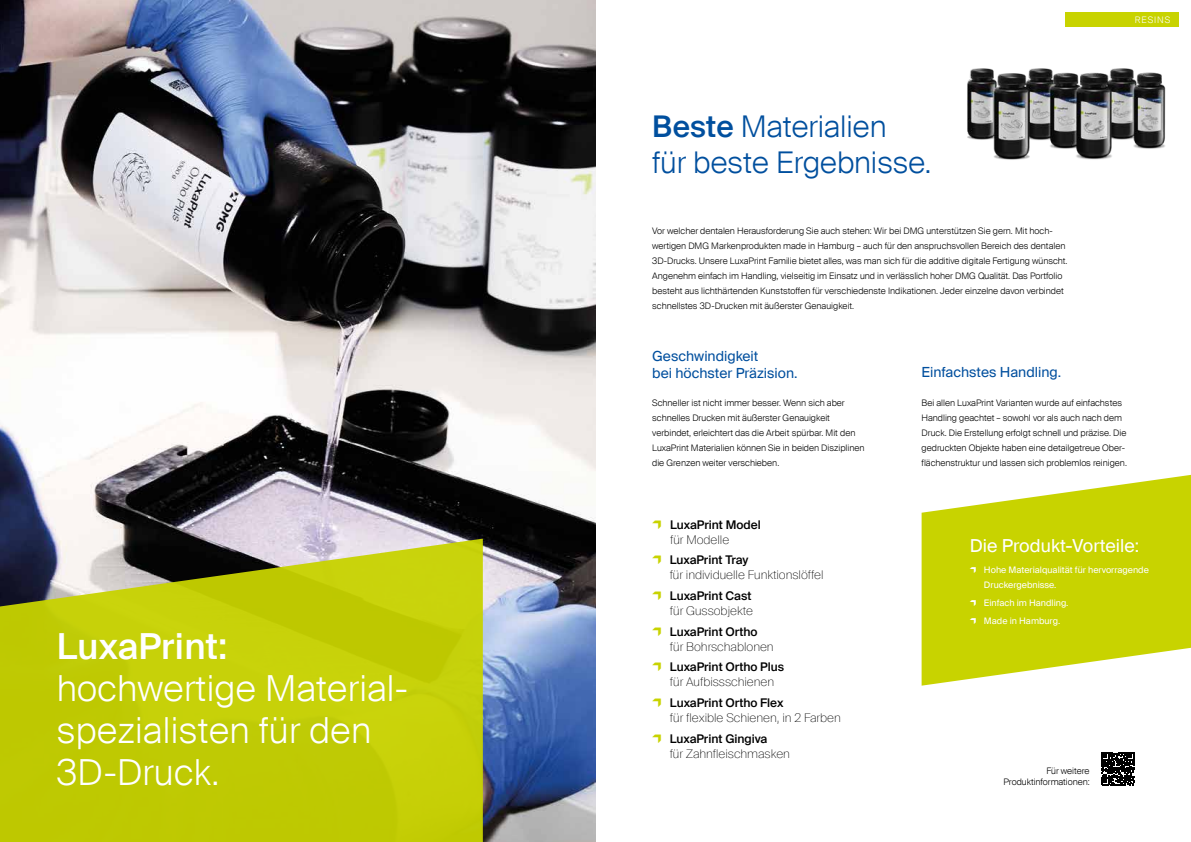
<style>
.page{position:relative;width:1191px;height:842px;background:#fff}
.page>*{position:absolute;margin:0;border:0;box-sizing:border-box;transform-origin:0 0}
.t1{font:300 36px/42px "Suisse Intl";letter-spacing:.01em;color:#fff}
.t2{font:500 36px "Suisse Intl";letter-spacing:.01em;color:#fff}
.t3{font:300 30px/36px "Suisse Intl";color:#004f9e}
.t4{font:18px "Suisse Intl";color:#fff}
.t5{font:14px/16.8px "Suisse Intl";color:#004f9e}
.t6{font:100 12px/15px "Suisse Intl";color:#000}
.t7{font:500 12px/15px "Suisse Intl";color:#000}
.t8{font:300 9px/15px "Suisse Intl";color:#000}
.t9{font:9px/15px "Suisse Intl";color:#fff}
.t10{font:300 9px "Suisse Intl";letter-spacing:.1em;color:#fff}
.s1{font-weight:500}
.s2{color:#c8d300}
.s3{font-weight:100}
</style>
<div class="page">
<img style="left:0;top:0;width:595px;height:842px">
<svg style="left:0;top:539px;width:483px;height:303px;background:#bac312"></svg>
<img style="left:967px;top:26px;width:212px;height:134px">
<svg style="left:921px;top:475px;width:270px;height:211px;fill:#c8d300"></svg>
<svg style="left:1101px;top:752px;width:33px;height:33px"></svg>
<div style="left:1065px;top:13px;width:113px;height:14px;background:#c8d300"></div>
<h1 class="t2" style="left:57px;top:626px;width:172px">LuxaPrint:</h1>
<h1 class="t1" style="left:57px;top:668px;width:353px">hochwertige Material&shy;spezialisten für den<br>3D-Druck.</h1>
<p class="t10" style="left:1135px;top:15px;width:37px">RESINS</p>
<h2 class="t3" style="left:652px;top:109px;width:281px"><span class="s1">Beste</span> Materialien<br>für beste Ergebnisse.</h2>
<p class="t8" style="left:652px;top:223px;width:417px">Vor welcher dentalen Herausforderung Sie auch stehen: Wir bei DMG unterstützen Sie gern. Mit hoch&shy;wertigen DMG Markenprodukten made in Hamburg – auch für den anspruchsvollen Bereich des dentalen 3D-Drucks. Unsere LuxaPrint Familie bietet alles, was man sich für die additive digitale Fertigung wünscht.<br>Angenehm einfach im Handling, vielseitig im Einsatz und in verlässlich hoher DMG Qualität. Das Portfolio besteht aus lichthärtenden Kunststoffen für verschiedenste Indikationen. Jeder einzelne davon verbindet schnellstes 3D-Drucken mit äußerster Genauigkeit.</p>
<h3 class="t5" style="left:652px;top:348px;width:147px">Geschwindigkeit<br>bei höchster Präzision.</h3>
<p class="t8" style="left:652px;top:395px;width:214px">Schneller ist nicht immer besser. Wenn sich aber schnelles Drucken mit äußerster Genauigkeit verbindet, erleichtert das die Arbeit spürbar. Mit den LuxaPrint Materialien können Sie in beiden Disziplinen die Grenzen weiter verschieben.</p>
<h3 class="t5" style="left:921px;top:363px;width:141px">Einfachstes Handling.</h3>
<p class="t8" style="left:921px;top:395px;width:207px">Bei allen LuxaPrint Varianten wurde auf einfachstes Handling geachtet – sowohl vor als auch nach dem Druck. Die Erstellung erfolgt schnell und präzise. Die gedruckten Objekte haben eine detailgetreue Ober&shy;flächenstruktur und lassen sich problemlos reinigen.</p>
<h3 class="t7" style="left:670px;top:517px;width:92px;text-indent:-18px"><span class="s2">•</span> LuxaPrint Model <span class="s3">für Modelle</span></h3>
<h3 class="t6" style="left:669px;top:553px;width:155px;text-indent:-17px"><span class="s2">•</span> <span class="s1">LuxaPrint Tray<br></span>für individuelle Funktionslöffel</h3>
<h3 class="t6" style="left:652px;top:588px;width:102px;text-align:right"><span class="s2">•</span> <span class="s1">LuxaPrint Cast </span>für Gussobjekte</h3>
<h3 class="t6" style="left:670px;top:624px;width:105px;text-indent:-18px"><span class="s2">•</span> <span class="s1">LuxaPrint Ortho </span>für Bohrschablonen</h3>
<h3 class="t7" style="left:670px;top:660px;width:116px;text-indent:-18px"><span class="s2">•</span> LuxaPrint Ortho Plus <span class="s3">für Aufbissschienen</span></h3>
<h3 class="t6" style="left:670px;top:695px;width:172px;text-indent:-18px"><span class="s2">•</span> <span class="s1">LuxaPrint Ortho Flex<br></span>für flexible Schienen, in 2 Farben</h3>
<h3 class="t6" style="left:669px;top:731px;width:122px;text-indent:-17px"><span class="s2">•</span> <span class="s1">LuxaPrint Gingiva<br></span>für Zahnfleischmasken</h3>
<h3 class="t4" style="left:969px;top:535px;width:171px">Die Produkt-Vorteile:</h3>
<p class="t9" style="left:984px;top:563px;width:166px;text-indent:-14px">• Hohe Materialqualität für hervorragende<br>Druckergebnisse.</p>
<p class="t9" style="left:969px;top:595px;width:100px">• Einfach im Handling.</p>
<p class="t9" style="left:969px;top:613px;width:92px">• Made in Hamburg.</p>
<p class="t8" style="left:1003px;top:766px;width:88px;line-height:11px;text-align:right">Für weitere<br>Produktinformationen:</p>
</div>
